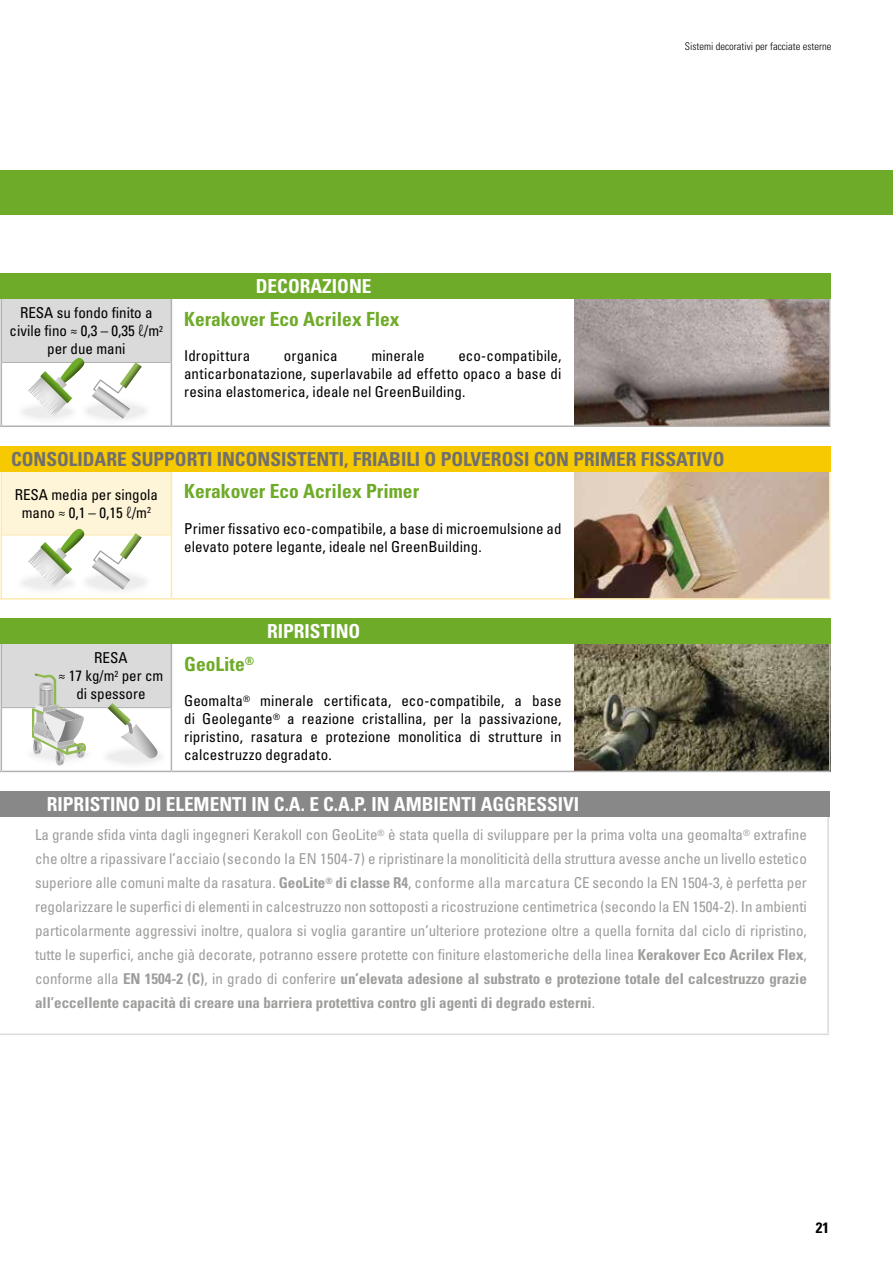
<style>
.page{position:relative;width:893px;height:1263px;background:#fff}
.page>*{position:absolute;margin:0;border:0;box-sizing:border-box;transform-origin:0 0}
.t1{font:700 condensed 19.5px "Univers LT Std";color:#6eab28}
.t2{font:700 condensed 19.35px "Univers LT Std";color:#fff}
.t3{font:700 condensed 19.35px "Univers LT Std";color:#706f6f}
.t4{font:condensed 15px/24px "Univers LT Std";color:#9d9d9c;text-align:justify}
.t5{font:condensed 15px/18px "Univers LT Std";letter-spacing:.005em;color:#000;text-align:center}
.t6{font:700 condensed 15px "Univers LT Std";color:#000}
.t7{font:300 condensed 10.5px "Univers LT Std";color:#000}
.s1{font-weight:300}
.s2{font-weight:700}
</style>
<div class="page">
<div style="left:0;top:170px;width:893px;height:45px;background:#6eab28"></div>
<hr style="left:827px;top:816px;width:2px;height:217px;background:#dadada">
<hr style="left:0;top:1033px;width:829px;height:2px;background:#dadada">
<div style="left:0;top:791px;width:829px;height:25px;background:#898888"></div>
<img style="left:574px;top:299px;width:255px;height:126px">
<div style="left:1px;top:299px;width:170px;height:63px;background:#dadada"></div>
<hr style="left:1px;top:299px;width:1px;height:63px;background:#b3b2b2">
<hr style="left:171px;top:299px;width:1px;height:63px;background:#b3b2b2">
<hr style="left:829px;top:299px;width:1px;height:63px;background:#b3b2b2">
<hr style="left:829px;top:362px;width:1px;height:63px;background:#b3b2b2">
<hr style="left:171px;top:425px;width:403px;height:2px;background:#b3b2b2">
<hr style="left:574px;top:425px;width:256px;height:2px;background:#b3b2b2">
<hr style="left:2px;top:362px;width:169px;height:1px;background:#b3b2b2">
<hr style="left:1px;top:362px;width:1px;height:63px;background:#b3b2b2">
<hr style="left:171px;top:362px;width:1px;height:63px;background:#b3b2b2">
<hr style="left:1px;top:425px;width:170px;height:2px;background:#b3b2b2">
<div style="left:0;top:273px;width:830px;height:26px;background:#6eab28"></div>
<div style="left:80px;top:396px;width:71px;height:30px;background:#fbfbfb;border-radius:50%"></div>
<div style="left:16px;top:399px;width:63px;height:27px;background:#fcfcfc;border-radius:50%"></div>
<svg style="left:28px;top:357px;width:114px;height:62px"></svg>
<img style="left:574px;top:644px;width:255px;height:127px">
<div style="left:1px;top:644px;width:170px;height:64px;background:#dadada"></div>
<hr style="left:1px;top:644px;width:1px;height:64px;background:#b3b2b2">
<hr style="left:171px;top:644px;width:1px;height:64px;background:#b3b2b2">
<hr style="left:829px;top:644px;width:1px;height:64px;background:#b3b2b2">
<hr style="left:829px;top:708px;width:1px;height:63px;background:#b3b2b2">
<hr style="left:171px;top:771px;width:403px;height:1px;background:#b3b2b2">
<hr style="left:574px;top:771px;width:256px;height:1px;background:#b3b2b2">
<hr style="left:1px;top:708px;width:1px;height:63px;background:#b3b2b2">
<hr style="left:171px;top:708px;width:1px;height:63px;background:#b3b2b2">
<hr style="left:1px;top:771px;width:170px;height:1px;background:#b3b2b2">
<hr style="left:2px;top:707px;width:169px;height:1px;background:#b3b2b2">
<div style="left:0;top:618px;width:830px;height:26px;background:#6eab28"></div>
<img style="left:0;top:644px;width:1px;height:127px">
<svg style="left:32px;top:673px;width:54px;height:100px"></svg>
<div style="left:100px;top:742px;width:67px;height:28px;background:linear-gradient(to right,#f8f8f8,#f8f8f8);border-radius:50%"></div>
<svg style="left:108px;top:703px;width:52px;height:57px"></svg>
<img style="left:574px;top:471px;width:255px;height:127px">
<div style="left:1px;top:471px;width:170px;height:64px;background:#fef4d8"></div>
<hr style="left:829px;top:471px;width:1px;height:64px;background:#fde9ad">
<hr style="left:829px;top:535px;width:1px;height:63px;background:#fde9ad">
<hr style="left:171px;top:598px;width:403px;height:2px;background:#fde9ad">
<hr style="left:574px;top:598px;width:256px;height:2px;background:#fde9ad">
<hr style="left:1px;top:598px;width:170px;height:2px;background:#fde9ad">
<hr style="left:2px;top:535px;width:169px;height:1px;background:#fde9ad">
<hr style="left:1px;top:471px;width:1px;height:64px;background:#fde9ad">
<hr style="left:171px;top:471px;width:1px;height:64px;background:#fde9ad">
<hr style="left:1px;top:535px;width:1px;height:63px;background:#fde9ad">
<hr style="left:171px;top:535px;width:1px;height:63px;background:#fde9ad">
<div style="left:0;top:446px;width:830px;height:25px;background:#f6c900"></div>
<div style="left:80px;top:567px;width:71px;height:30px;background:#fbfbfb;border-radius:50%"></div>
<svg style="left:28px;top:528px;width:114px;height:62px"></svg>
<p class="t2" style="left:256px;top:274px;width:117px">DECORAZIONE</p>
<p class="t5" style="left:10px;top:303px;width:155px">RESA su fondo finito a civile fino ≈ 0,3 – 0,35 <span class="s1">ℓ</span>/m<sup>2 </sup>per due mani</p>
<h1 class="t1" style="left:184px;top:307px;width:217px">Kerakover Eco Acrilex Flex</h1>
<p class="t5" style="left:184px;top:347px;width:379px;text-align:justify;text-indent:274px">eco-compatibile, anticarbonatazione, superlavabile ad effetto opaco a base di resina elastomerica, ideale nel GreenBuilding.</p>
<p class="t5" style="left:184px;top:347px;width:68px">Idropittura</p>
<p class="t5" style="left:284px;top:347px;width:55px">organica</p>
<p class="t5" style="left:371px;top:347px;width:55px">minerale</p>
<p class="t7" style="left:685px;top:40px;width:148px">Sistemi decorativi per facciate esterne</p>
<p class="t3" style="left:11px;top:447px;width:715px">CONSOLIDARE SUPPORTI INCONSISTENTI, FRIABILI O POLVEROSI CON PRIMER FISSATIVO</p>
<p class="t5" style="left:15px;top:485px;width:145px">RESA media per singola mano ≈ 0,1 – 0,15 <span class="s1">ℓ</span>/m<sup>2</sup></p>
<h1 class="t1" style="left:184px;top:479px;width:237px">Kerakover Eco Acrilex Primer</h1>
<p class="t5" style="left:184px;top:519px;width:379px;text-align:left">Primer fissativo eco-compatibile, a base di microemulsione ad elevato potere legante, ideale nel GreenBuilding.</p>
<p class="t2" style="left:267px;top:619px;width:95px">RIPRISTINO</p>
<p class="t5" style="left:59px;top:649px;width:106px">RESA<br>≈ 17 kg/m<sup>2</sup> per cm di spessore</p>
<h1 class="t1" style="left:184px;top:652px;width:72px">GeoLite<sup>®</sup></h1>
<p class="t5" style="left:184px;top:692px;width:379px;text-align:justify">Geomalta<sup>®</sup> minerale certificata, eco-compatibile, a base di Geolegante<sup>®</sup> a reazione cristallina, per la passivazione, ripristino, rasatura e protezione monolitica di strutture in calcestruzzo degradato.</p>
<p class="t2" style="left:47px;top:792px;width:534px">RIPRISTINO DI ELEMENTI IN C.A. E C.A.P. IN AMBIENTI AGGRESSIVI</p>
<p class="t4" style="left:35px;top:822px;width:773px">La grande sfida vinta dagli ingegneri Kerakoll con GeoLite<sup>®</sup> è stata quella di sviluppare per la prima volta una geomalta<sup>®</sup> extrafine che oltre a ripassivare l’acciaio (secondo la EN 1504-7) e ripristinare la monoliticità della struttura avesse anche un livello estetico superiore alle comuni malte da rasatura. <span class="s2">GeoLite</span><sup>®</sup> <span class="s2">di classe R4</span>, conforme alla marcatura CE secondo la EN 1504-3, è perfetta per regolarizzare le superfici di elementi in calcestruzzo non sottoposti a ricostruzione centimetrica (secondo la EN 1504-2). In ambienti particolarmente aggressivi inoltre, qualora si voglia garantire un’ulteriore protezione oltre a quella fornita dal ciclo di ripristino, tutte le superfici, anche già decorate, potranno essere protette con finiture elastomeriche della linea <span class="s2">Kerakover Eco Acrilex Flex</span>, conforme alla <span class="s2">EN 1504-2 (C)</span>, in grado di conferire <span class="s2">un’elevata adesione al substrato e protezione totale del calcestruzzo grazie all’eccellente capacità di creare una barriera protettiva contro gli agenti di degrado esterni</span>.</p>
<p class="t6" style="left:816px;top:1219px;width:15px">21</p>
</div>
